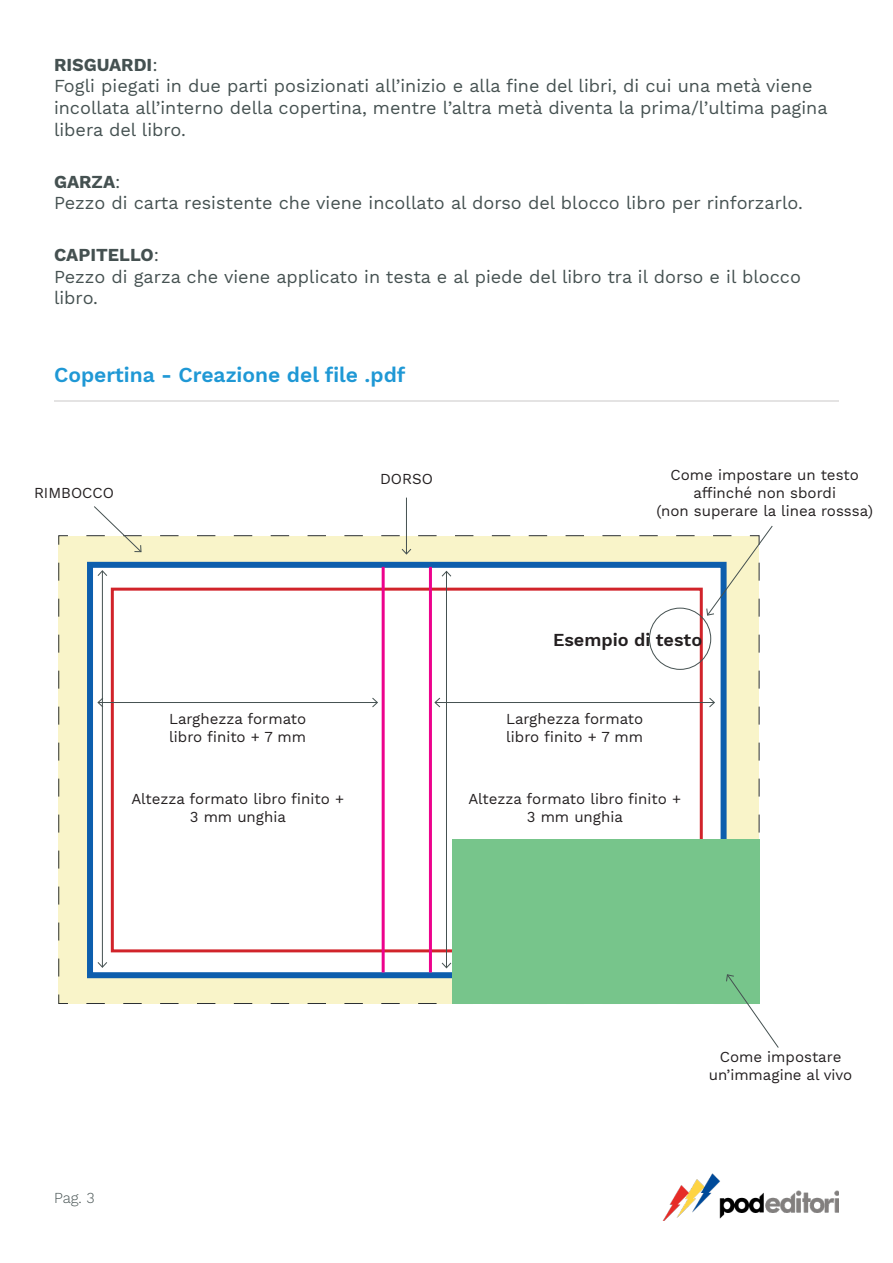
<style>
.page{position:relative;width:893px;height:1263px;background:#fff}
.page>*{position:absolute;margin:0;border:0;box-sizing:border-box;transform-origin:0 0}
.Titoli_paragrafo{font:600 21px "Work Sans";color:#1f98d5}
.Stile_di_paragrafo_1{font:18px/21.6px "Work Sans";color:#455151}
.Stile_di_paragrafo_1-2{font:700 18px "Work Sans";color:#455151}
.t1{font:600 18px "Work Sans";color:#231f20}
.t2{font:15px/18px "Work Sans";color:#231f20;text-align:center}
.t3{font:300 15px "Work Sans";color:#455151}
.s1{font-weight:400}
</style>
<div class="page">
<hr style="left:54px;top:401px;width:785px;height:1px;background:#231f20">
<div style="left:58px;top:535px;width:19px;height:469px;background:#f9f4c9"></div>
<hr style="left:406px;top:498px;width:1px;height:56px;background:#455151">
<svg style="left:77px;top:506px;width:702px;height:542px"></svg>
<img style="left:662px;top:1174px;width:177px;height:47px">
<p class="Stile_di_paragrafo_1-2" style="left:54px;top:54px;width:105px">RISGUARDI<span class="s1">:</span></p>
<p class="Stile_di_paragrafo_1" style="left:54px;top:76px;width:775px">Fogli piegati in due parti posizionati all’inizio e alla fine del libri, di cui una metà viene incollata all’interno della copertina, mentre l’altra metà diventa la prima/l’ultima pagina libera del libro.</p>
<p class="Stile_di_paragrafo_1-2" style="left:54px;top:171px;width:68px">GARZA<span class="s1">:</span></p>
<p class="Stile_di_paragrafo_1" style="left:54px;top:193px;width:750px">Pezzo di carta resistente che viene incollato al dorso del blocco libro per rinforzarlo.</p>
<p class="Stile_di_paragrafo_1-2" style="left:54px;top:245px;width:107px">CAPITELLO<span class="s1">:</span></p>
<p class="Stile_di_paragrafo_1" style="left:54px;top:267px;width:748px">Pezzo di garza che viene applicato in testa e al piede del libro tra il dorso e il blocco libro.</p>
<p class="Titoli_paragrafo" style="left:54px;top:362px;width:353px">Copertina - Creazione del file .pdf</p>
<p class="t2" style="left:34px;top:484px;width:82px">RIMBOCCO</p>
<p class="t2" style="left:380px;top:470px;width:54px">DORSO</p>
<p class="t2" style="left:670px;top:466px;width:190px">Come impostare un testo affinché non sbordi</p>
<p class="t2" style="left:656px;top:502px;width:218px">(non superare la linea rosssa)</p>
<p class="t1" style="left:553px;top:630px;width:151px">Esempio di testo</p>
<p class="t2" style="left:169px;top:711px;width:139px;text-align:left">Larghezza formato libro finito + 7 mm</p>
<p class="t2" style="left:506px;top:711px;width:139px;text-align:left">Larghezza formato libro finito + 7 mm</p>
<p class="t2" style="left:131px;top:790px;width:214px">Altezza formato libro finito +</p>
<p class="t2" style="left:190px;top:808px;width:98px">3 mm unghia</p>
<p class="t3" style="left:54px;top:1189px;width:42px">Pag. 3</p>
<p class="t2" style="left:468px;top:790px;width:214px">Altezza formato libro finito +</p>
<p class="t2" style="left:527px;top:808px;width:98px">3 mm unghia</p>
<p class="t2" style="left:709px;top:1049px;width:145px">Come impostare un’immagine al vivo</p>
</div>
